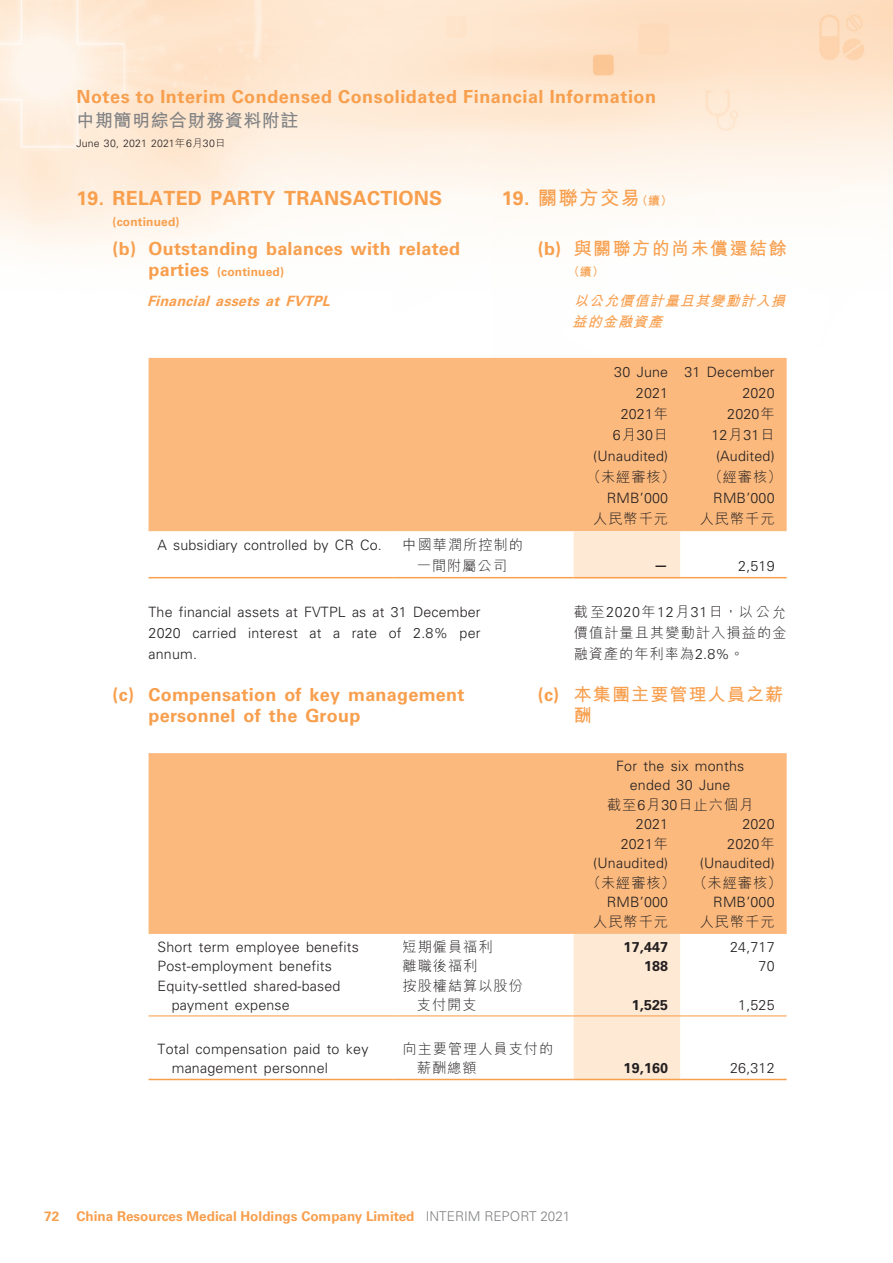
<style>
.page{position:relative;width:893px;height:1263px;background:#fff}
.page>*{position:absolute;margin:0;border:0;box-sizing:border-box;transform-origin:0 0}
._03_H1{font:700 19.5px "Univers LT Std";letter-spacing:.015em;color:#f89f4e}
._03_H1-2{font:700 19.5px "M Hei HK";letter-spacing:.065em;color:#f89f4e}
._04___H2{font:700 18px/21px "Univers LT Std";letter-spacing:.015em;color:#f89f4e}
._04___H2-2{font:700 18px/21px "M Hei HK";letter-spacing:.075em;color:#f89f4e}
.t1{font:700 18px "M Hei HK";letter-spacing:.03em;color:#808285}
._12___P2{font:300 14.25px/21px "Univers LT Std";letter-spacing:.015em;color:#231f20;text-align:right}
._15_Table_Stub{font:300 14.25px/19.5px "Univers LT Std";letter-spacing:.015em;color:#231f20}
._13_____P4{font:300 14.25px/21px "Univers LT Std";letter-spacing:.015em;color:#231f20;text-align:justify}
._12___P2-2{font:300 14.25px "M Hei HK";letter-spacing:.065em;color:#231f20}
._15_Table_Stub-2{font:300 14.25px/19.5px "M Hei HK";letter-spacing:.065em;color:#231f20}
._13_____P4-2{font:300 14.25px/21px "M Hei HK";letter-spacing:.07em;color:#231f20;text-align:justify}
._05_____H3{font:italic 700 14.25px "Univers LT Std";color:#f89f4e}
._12___P2-3{font:700 14.25px "Univers LT Std";letter-spacing:.015em;color:#231f20}
._05_____H3-2{font:italic 700 14.25px/21px "M Hei HK";color:#f89f4e}
.t2{font:700 13.5px "Univers LT Std";color:#f89f4e}
._04___H2-3{font:700 12px "Univers LT Std";letter-spacing:.015em;color:#f89f4e}
._03_H1-3{font:700 12px "Univers LT Std";letter-spacing:.015em;color:#f89f4e}
._04___H2-4{font:700 12px "M Hei HK";color:#f89f4e}
.t3{font:300 10.5px "Univers LT Std";letter-spacing:.015em;color:#231f20}
.s1{font-family:"M Hei HK"}
.s2{font-family:"Univers LT Std"}
.s3{font-size:12px}
.s4{font-size:18px}
.s5{font-weight:300;color:#808285}
</style>
<div class="page">
<img style="left:0;top:0;width:893px;height:1081px">
<div style="left:149px;top:358px;width:638px;height:173px;background:#fbb97d"></div>
<div style="left:574px;top:531px;width:106px;height:46px;background:#fee9d4"></div>
<hr style="left:149px;top:577px;width:245px;height:1px;background:#f89f4e">
<hr style="left:394px;top:577px;width:180px;height:1px;background:#f89f4e">
<hr style="left:574px;top:577px;width:106px;height:1px;background:#f89f4e">
<hr style="left:680px;top:577px;width:107px;height:1px;background:#f89f4e">
<div style="left:149px;top:753px;width:638px;height:181px;background:#fbb97d"></div>
<div style="left:574px;top:934px;width:106px;height:145px;background:#fee9d4"></div>
<hr style="left:149px;top:1015px;width:245px;height:1px;background:#f89f4e">
<hr style="left:394px;top:1015px;width:180px;height:1px;background:#f89f4e">
<hr style="left:574px;top:1015px;width:106px;height:1px;background:#f89f4e">
<hr style="left:680px;top:1015px;width:107px;height:1px;background:#f89f4e">
<hr style="left:149px;top:1079px;width:245px;height:1px;background:#f89f4e">
<hr style="left:394px;top:1079px;width:180px;height:1px;background:#f89f4e">
<hr style="left:574px;top:1079px;width:106px;height:1px;background:#f89f4e">
<hr style="left:680px;top:1079px;width:107px;height:1px;background:#f89f4e">
<p class="_04___H2" style="left:77px;top:86px;width:581px">Notes to Interim Condensed Consolidated Financial Information</p>
<p class="t1" style="left:77px;top:107px;width:223px">中期簡明綜合財務資料附註</p>
<p class="t3" style="left:77px;top:137px;width:151px">June 30, 2021 2021<span class="s1">年</span>6<span class="s1">月</span>30<span class="s1">日</span></p>
<p class="_03_H1-2" style="left:502px;top:183px;width:172px"><span class="s2">19.</span> 關聯方交易<span class="s3">（續）</span></p>
<p class="_04___H2-2" style="left:538px;top:237px;width:250px"><span class="s2">(b)</span> 與關聯方的尚未償還結餘</p>
<p class="_04___H2-4" style="left:568px;top:263px;width:38px">（續）</p>
<p class="_05_____H3-2" style="left:572px;top:289px;width:219px">以公允價值計量且其變動計入損益的金融資產</p>
<p class="_03_H1" style="left:77px;top:186px;width:367px">19. RELATED PARTY TRANSACTIONS</p>
<p class="_03_H1-3" style="left:113px;top:214px;width:69px">(continued)</p>
<p class="_04___H2" style="left:113px;top:238px;width:349px">(b) Outstanding balances with related</p>
<p class="_04___H2-3" style="left:149px;top:265px;width:137px"><span class="s4">parties</span> (continued)</p>
<p class="_05_____H3" style="left:147px;top:292px;width:189px">Financial assets at FVTPL</p>
<p class="_12___P2" style="left:614px;top:361px;width:55px">30 June<br>2021</p>
<p class="_12___P2" style="left:684px;top:361px;width:92px">31 December<br>2020</p>
<p class="_12___P2" style="left:621px;top:403px;width:49px">2021<span class="s1">年</span></p>
<p class="_12___P2" style="left:613px;top:424px;width:57px">6<span class="s1">月</span>30<span class="s1">日</span></p>
<p class="_12___P2" style="left:727px;top:403px;width:49px">2020<span class="s1">年</span></p>
<p class="_12___P2" style="left:711px;top:424px;width:65px">12<span class="s1">月</span>31<span class="s1">日</span></p>
<p class="_15_Table_Stub" style="left:158px;top:535px;width:226px">A subsidiary controlled by CR Co.</p>
<p class="_15_Table_Stub-2" style="left:403px;top:534px;width:122px;line-height:21px;text-align:center">中國華潤所控制的一間附屬公司</p>
<p class="_13_____P4" style="left:149px;top:601px;width:334px">The financial assets at FVTPL as at 31 December 2020 carried interest at a rate of 2.8% per annum.</p>
<p class="_04___H2" style="left:149px;top:684px;width:317px;text-indent:-36px">(c) Compensation of key management personnel of the Group</p>
<p class="_12___P2" style="left:593px;top:445px;width:76px">(Unaudited)</p>
<p class="_12___P2" style="left:716px;top:445px;width:60px">(Audited)</p>
<p class="_12___P2-2" style="left:587px;top:467px;width:90px">（未經審核）</p>
<p class="_12___P2-2" style="left:708px;top:467px;width:75px">（經審核）</p>
<p class="_12___P2" style="left:607px;top:487px;width:63px">RMB’000</p>
<p class="_12___P2" style="left:713px;top:487px;width:63px">RMB’000</p>
<p class="_12___P2-2" style="left:593px;top:509px;width:76px">人民幣千元</p>
<p class="_12___P2-2" style="left:700px;top:509px;width:76px">人民幣千元</p>
<p class="_12___P2-3" style="left:654px;top:556px;width:16px">—</p>
<p class="_12___P2" style="left:738px;top:556px;width:38px">2,519</p>
<p class="_13_____P4-2" style="left:574px;top:600px;width:214px">截至<span class="s2">2020</span>年<span class="s2">12</span>月<span class="s2">31</span>日，以公允價值計量且其變動計入損益的金融資產的年利率為<span class="s2">2.8%</span>。</p>
<p class="_04___H2-2" style="left:574px;top:682px;width:211px;text-indent:-36px"><span class="s2">(c)</span> 本集團主要管理人員之薪酬</p>
<p class="_12___P2" style="left:616px;top:755px;width:130px">For the six months</p>
<p class="_12___P2" style="left:630px;top:775px;width:102px">ended 30 June</p>
<p class="_12___P2-2" style="left:607px;top:795px;width:148px">截至<span class="s2">6</span>月<span class="s2">30</span>日止六個月</p>
<p class="_12___P2" style="left:636px;top:814px;width:34px">2021</p>
<p class="_12___P2" style="left:742px;top:814px;width:34px">2020</p>
<p class="_12___P2" style="left:621px;top:833px;width:49px">2021<span class="s1">年</span></p>
<p class="_12___P2" style="left:727px;top:833px;width:49px">2020<span class="s1">年</span></p>
<p class="_12___P2" style="left:593px;top:853px;width:76px">(Unaudited)</p>
<p class="_12___P2" style="left:700px;top:853px;width:76px">(Unaudited)</p>
<p class="_12___P2-2" style="left:587px;top:873px;width:90px">（未經審核）</p>
<p class="_12___P2-2" style="left:693px;top:873px;width:90px">（未經審核）</p>
<p class="_12___P2" style="left:607px;top:892px;width:63px">RMB’000</p>
<p class="_12___P2" style="left:713px;top:892px;width:63px">RMB’000</p>
<p class="_12___P2-2" style="left:593px;top:912px;width:76px">人民幣千元</p>
<p class="_12___P2-2" style="left:700px;top:912px;width:76px">人民幣千元</p>
<p class="_15_Table_Stub" style="left:158px;top:937px;width:203px">Short term employee benefits</p>
<p class="_15_Table_Stub-2" style="left:403px;top:936px;width:92px">短期僱員福利</p>
<p class="_12___P2-3" style="left:624px;top:938px;width:46px">17,447</p>
<p class="_12___P2" style="left:730px;top:936px;width:46px">24,717</p>
<p class="_15_Table_Stub" style="left:158px;top:956px;width:176px">Post-employment benefits</p>
<p class="_15_Table_Stub-2" style="left:403px;top:955px;width:76px">離職後福利</p>
<p class="_12___P2-3" style="left:644px;top:958px;width:26px">188</p>
<p class="_12___P2" style="left:759px;top:955px;width:18px">70</p>
<p class="_15_Table_Stub" style="left:172px;top:976px;width:170px;text-indent:-14px">Equity-settled shared-based payment expense</p>
<p class="_15_Table_Stub-2" style="left:417px;top:975px;width:108px;text-indent:-14px">按股權結算以股份支付開支</p>
<p class="_12___P2-3" style="left:632px;top:997px;width:38px">1,525</p>
<p class="_12___P2" style="left:738px;top:994px;width:38px">1,525</p>
<p class="_15_Table_Stub" style="left:172px;top:1039px;width:198px;text-indent:-14px">Total compensation paid to key management personnel</p>
<p class="_15_Table_Stub-2" style="left:417px;top:1038px;width:138px;text-indent:-14px">向主要管理人員支付的薪酬總額</p>
<p class="t2" style="left:44px;top:1208px;width:17px">72</p>
<p class="t2" style="left:77px;top:1208px;width:495px">China Resources Medical Holdings Company Limited <span class="s5">INTERIM REPORT 2021</span></p>
<p class="_12___P2-3" style="left:624px;top:1060px;width:46px">19,160</p>
<p class="_12___P2" style="left:730px;top:1057px;width:46px">26,312</p>
</div>
